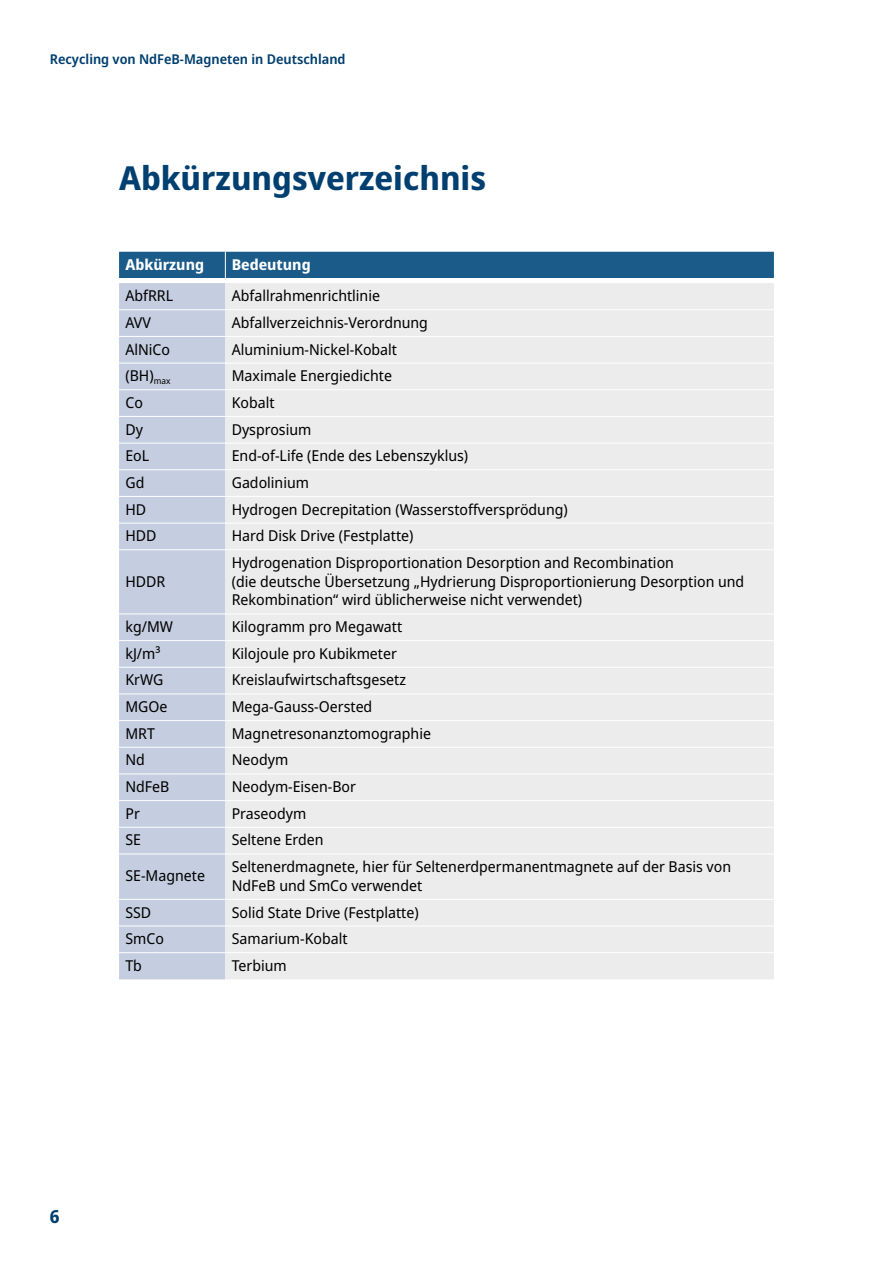
<style>
.page{position:relative;width:893px;height:1263px;background:#fff}
.page>*{position:absolute;margin:0;border:0;box-sizing:border-box;transform-origin:0 0}
.Kapitel_Überschrift_1{font:700 33px "Noto Sans Display";color:#003f6f}
.t1{font:700 18px "Noto Sans Display";color:#003f6f}
.Tabelle_links{font:15px/18.8px "Noto Sans Display";color:#000}
.Tabelle_bold_links{font:700 15px "Noto Sans Display";color:#fff}
.t2{font:600 13.5px "Noto Sans Display";color:#003f6f}
</style>
<div class="page">
<div style="left:119px;top:283px;width:106px;height:696px;background:#c4cee0"></div>
<div style="left:225px;top:283px;width:549px;height:696px;background:#ececed"></div>
<div style="left:119px;top:252px;width:655px;height:26px;background:#1a5b8a"></div>
<hr style="left:119px;top:309px;width:106px;height:1px;background:#fff">
<hr style="left:225px;top:309px;width:549px;height:1px;background:#fff">
<hr style="left:119px;top:336px;width:106px;height:1px;background:#fff">
<hr style="left:225px;top:336px;width:549px;height:1px;background:#fff">
<hr style="left:119px;top:363px;width:106px;height:1px;background:#fff">
<hr style="left:225px;top:363px;width:549px;height:1px;background:#fff">
<hr style="left:119px;top:389px;width:106px;height:1px;background:#fff">
<hr style="left:225px;top:389px;width:549px;height:1px;background:#fff">
<hr style="left:119px;top:416px;width:106px;height:1px;background:#fff">
<hr style="left:225px;top:416px;width:549px;height:1px;background:#fff">
<hr style="left:119px;top:443px;width:106px;height:1px;background:#fff">
<hr style="left:225px;top:443px;width:549px;height:1px;background:#fff">
<hr style="left:119px;top:469px;width:106px;height:1px;background:#fff">
<hr style="left:225px;top:469px;width:549px;height:1px;background:#fff">
<hr style="left:119px;top:496px;width:106px;height:1px;background:#fff">
<hr style="left:225px;top:496px;width:549px;height:1px;background:#fff">
<hr style="left:119px;top:523px;width:106px;height:1px;background:#fff">
<hr style="left:225px;top:523px;width:549px;height:1px;background:#fff">
<hr style="left:119px;top:549px;width:106px;height:1px;background:#fff">
<hr style="left:225px;top:549px;width:549px;height:1px;background:#fff">
<hr style="left:119px;top:613px;width:106px;height:1px;background:#fff">
<hr style="left:225px;top:613px;width:549px;height:1px;background:#fff">
<hr style="left:119px;top:640px;width:106px;height:1px;background:#fff">
<hr style="left:225px;top:640px;width:549px;height:1px;background:#fff">
<hr style="left:119px;top:667px;width:106px;height:1px;background:#fff">
<hr style="left:225px;top:667px;width:549px;height:1px;background:#fff">
<hr style="left:119px;top:693px;width:106px;height:1px;background:#fff">
<hr style="left:225px;top:693px;width:549px;height:1px;background:#fff">
<hr style="left:119px;top:720px;width:106px;height:1px;background:#fff">
<hr style="left:225px;top:720px;width:549px;height:1px;background:#fff">
<hr style="left:119px;top:747px;width:106px;height:1px;background:#fff">
<hr style="left:225px;top:747px;width:549px;height:1px;background:#fff">
<hr style="left:119px;top:773px;width:106px;height:1px;background:#fff">
<hr style="left:225px;top:773px;width:549px;height:1px;background:#fff">
<hr style="left:119px;top:800px;width:106px;height:1px;background:#fff">
<hr style="left:225px;top:800px;width:549px;height:1px;background:#fff">
<hr style="left:119px;top:827px;width:106px;height:1px;background:#fff">
<hr style="left:225px;top:827px;width:549px;height:1px;background:#fff">
<hr style="left:119px;top:853px;width:106px;height:1px;background:#fff">
<hr style="left:225px;top:853px;width:549px;height:1px;background:#fff">
<hr style="left:119px;top:899px;width:106px;height:1px;background:#fff">
<hr style="left:225px;top:899px;width:549px;height:1px;background:#fff">
<hr style="left:119px;top:926px;width:106px;height:1px;background:#fff">
<hr style="left:225px;top:926px;width:549px;height:1px;background:#fff">
<hr style="left:119px;top:952px;width:106px;height:1px;background:#fff">
<hr style="left:225px;top:952px;width:549px;height:1px;background:#fff">
<p class="t2" style="left:50px;top:50px;width:297px">Recycling von NdFeB-Magneten in Deutschland</p>
<h1 class="Kapitel_Überschrift_1" style="left:119px;top:155px;width:369px">Abkürzungsverzeichnis</h1>
<p class="Tabelle_bold_links" style="left:125px;top:254px;width:80px">Abkürzung</p>
<p class="Tabelle_bold_links" style="left:232px;top:254px;width:80px">Bedeutung</p>
<p class="Tabelle_links" style="left:125px;top:287px;width:49px">AbfRRL</p>
<p class="Tabelle_links" style="left:232px;top:287px;width:150px">Abfallrahmenrichtlinie</p>
<p class="Tabelle_links" style="left:125px;top:313px;width:27px">AVV</p>
<p class="Tabelle_links" style="left:232px;top:313px;width:198px">Abfallverzeichnis-Verordnung</p>
<p class="Tabelle_links" style="left:125px;top:340px;width:46px">AlNiCo</p>
<p class="Tabelle_links" style="left:232px;top:340px;width:167px">Aluminium-Nickel-Kobalt</p>
<p class="Tabelle_links" style="left:125px;top:367px;width:46px">(BH)<sub>max</sub></p>
<p class="Tabelle_links" style="left:232px;top:367px;width:162px">Maximale Energiedichte</p>
<p class="Tabelle_links" style="left:125px;top:393px;width:19px">Co</p>
<p class="Tabelle_links" style="left:232px;top:393px;width:44px">Kobalt</p>
<p class="Tabelle_links" style="left:125px;top:420px;width:19px">Dy</p>
<p class="Tabelle_links" style="left:232px;top:420px;width:81px">Dysprosium</p>
<p class="Tabelle_links" style="left:125px;top:447px;width:25px">EoL</p>
<p class="Tabelle_links" style="left:232px;top:447px;width:238px">End-of-Life (Ende des Lebenszyklus)</p>
<p class="Tabelle_links" style="left:125px;top:473px;width:20px">Gd</p>
<p class="Tabelle_links" style="left:232px;top:473px;width:79px">Gadolinium</p>
<p class="Tabelle_links" style="left:125px;top:500px;width:22px">HD</p>
<p class="Tabelle_links" style="left:232px;top:500px;width:337px">Hydrogen Decrepitation (Wasserstoffversprödung)</p>
<p class="Tabelle_links" style="left:125px;top:527px;width:33px">HDD</p>
<p class="Tabelle_links" style="left:232px;top:527px;width:183px">Hard Disk Drive (Festplatte)</p>
<p class="Tabelle_links" style="left:125px;top:572px;width:41px">HDDR</p>
<p class="Tabelle_links" style="left:232px;top:553px;width:514px">Hydrogenation Disproportionation Desorption and Recombination<br>(die deutsche Übersetzung „Hydrierung Disproportionierung Desorption und<br>Rekombination“ wird üblicherweise nicht verwendet)</p>
<p class="Tabelle_links" style="left:125px;top:618px;width:49px">kg/MW</p>
<p class="Tabelle_links" style="left:232px;top:618px;width:172px">Kilogramm pro Megawatt</p>
<p class="Tabelle_links" style="left:125px;top:644px;width:36px">kJ/m³</p>
<p class="Tabelle_links" style="left:232px;top:644px;width:167px">Kilojoule pro Kubikmeter</p>
<p class="Tabelle_links" style="left:125px;top:671px;width:39px">KrWG</p>
<p class="Tabelle_links" style="left:232px;top:671px;width:176px">Kreislaufwirtschaftsgesetz</p>
<p class="Tabelle_links" style="left:125px;top:698px;width:44px">MGOe</p>
<p class="Tabelle_links" style="left:232px;top:698px;width:142px">Mega-Gauss-Oersted</p>
<p class="Tabelle_links" style="left:125px;top:724px;width:31px">MRT</p>
<p class="Tabelle_links" style="left:232px;top:724px;width:201px">Magnetresonanztomographie</p>
<p class="Tabelle_links" style="left:125px;top:751px;width:21px">Nd</p>
<p class="Tabelle_links" style="left:232px;top:751px;width:58px">Neodym</p>
<p class="Tabelle_links" style="left:125px;top:778px;width:46px">NdFeB</p>
<p class="Tabelle_links" style="left:232px;top:778px;width:126px">Neodym-Eisen-Bor</p>
<p class="Tabelle_links" style="left:125px;top:804px;width:16px">Pr</p>
<p class="Tabelle_links" style="left:232px;top:804px;width:76px">Praseodym</p>
<p class="Tabelle_links" style="left:125px;top:831px;width:17px">SE</p>
<p class="Tabelle_links" style="left:232px;top:831px;width:93px">Seltene Erden</p>
<p class="Tabelle_links" style="left:125px;top:867px;width:81px">SE-Magnete</p>
<p class="Tabelle_links" style="left:232px;top:857px;width:501px">Seltenerdmagnete, hier für Seltenerdpermanentmagnete auf der Basis von<br>NdFeB und SmCo verwendet</p>
<p class="Tabelle_links" style="left:125px;top:903px;width:27px">SSD</p>
<p class="Tabelle_links" style="left:232px;top:903px;width:188px">Solid State Drive (Festplatte)</p>
<p class="Tabelle_links" style="left:125px;top:930px;width:40px">SmCo</p>
<p class="Tabelle_links" style="left:232px;top:930px;width:117px">Samarium-Kobalt</p>
<p class="Tabelle_links" style="left:125px;top:956px;width:18px">Tb</p>
<p class="Tabelle_links" style="left:232px;top:956px;width:57px">Terbium</p>
<p class="t1" style="left:50px;top:1204px;width:11px">6</p>
</div>
